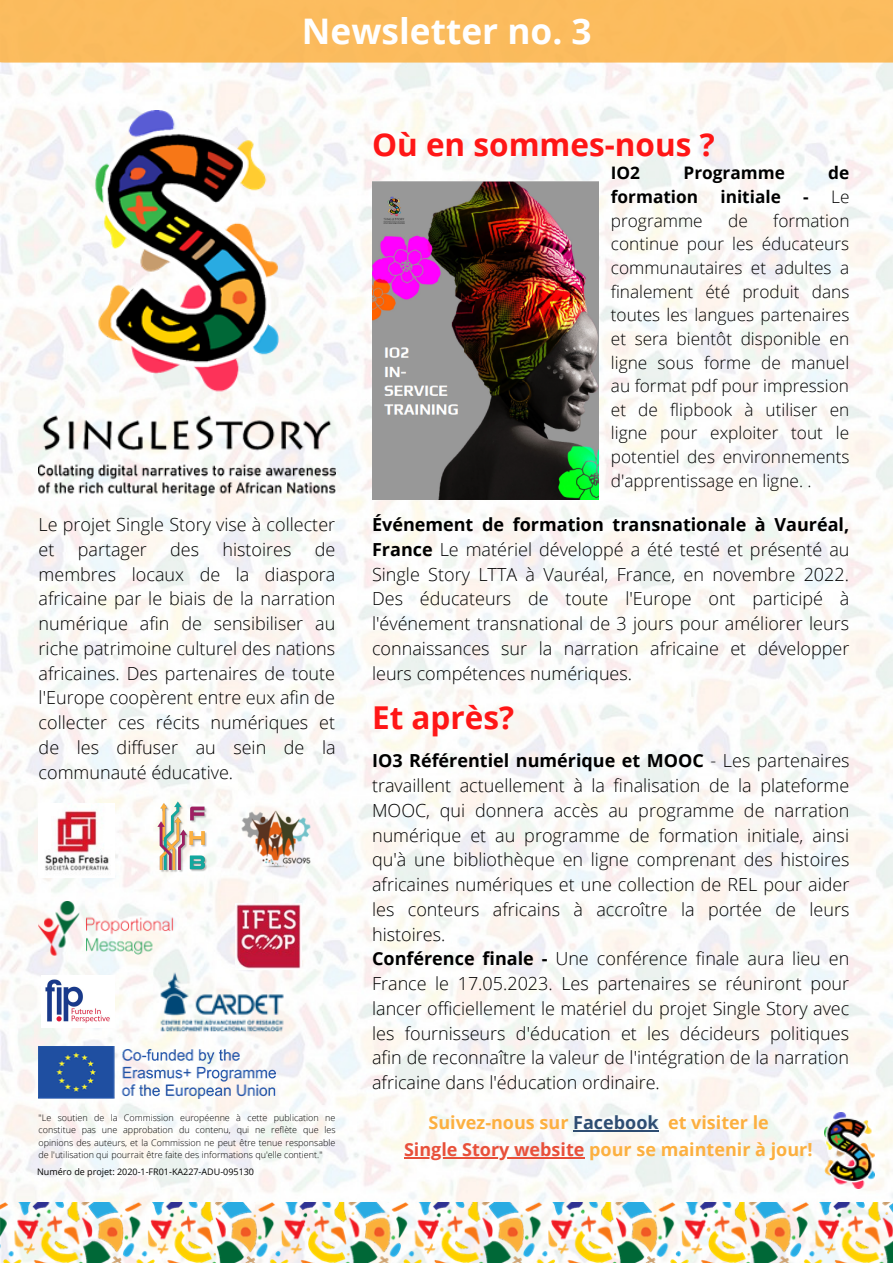
<style>
.page{position:relative;width:893px;height:1263px;background:#fff}
.page>*{position:absolute;margin:0;border:0;box-sizing:border-box;transform-origin:0 0}
.t1{font:700 35.25px "Open Sans";color:#fff}
.t2{font:700 31.5px "Open Sans";color:#ff1616}
.t3{font:300 18px/24.8px "Open Sans";color:#000;text-align:justify}
.t4{font:700 18px "Open Sans";color:#fcb040}
.t5{font:300 17.25px/23.6px "Open Sans";color:#000;text-align:justify}
.t6{font:700 17.25px "Open Sans";color:#000}
.t7{font:300 9px/12.4px "Open Sans";color:#000;text-align:justify}
.t8{font:9px "Open Sans";color:#000}
.s1{font-weight:700}
.s2{color:#2e4d72}
.s3{color:#e8503a}
</style>
<div class="page">
<img style="left:0;top:63px;width:893px;height:1139px">
<img style="left:39px;top:1046px;width:237px;height:52px">
<img style="left:824px;top:1112px;width:50px;height:76px">
<img style="left:39px;top:111px;width:297px;height:385px">
<img style="left:0;top:1202px;width:893px;height:61px">
<div style="left:0;top:0;width:893px;height:63px;background:#fcbc5e"></div>
<img style="left:39px;top:803px;width:76px;height:74px">
<img style="left:157px;top:969px;width:128px;height:65px">
<img style="left:39px;top:902px;width:139px;height:56px">
<img style="left:235px;top:903px;width:67px;height:66px">
<img style="left:157px;top:802px;width:52px;height:75px">
<img style="left:41px;top:976px;width:74px;height:51px">
<img style="left:241px;top:805px;width:69px;height:69px">
<img style="left:372px;top:181px;width:226px;height:319px">
<hr style="left:573px;top:1130px;width:86px;height:2px;background:#2e4d72">
<hr style="left:404px;top:1157px;width:110px;height:2px;background:#e8503a">
<svg style="left:514px;top:1157px;width:15px;height:2px"></svg>
<hr style="left:529px;top:1157px;width:55px;height:2px;background:#e8503a">
<p class="t1" style="left:302px;top:6px;width:291px">Newsletter no. 3</p>
<p class="t2" style="left:372px;top:122px;width:344px">Où en sommes-nous ?</p>
<p class="t3" style="left:39px;top:512px;width:298px">Le projet Single Story vise à collecter et</p>
<p class="t3" style="left:39px;top:536px;width:298px;text-indent:276px">de membres locaux de la diaspora africaine par le biais de la narration numérique afin de sensibiliser au riche patrimoine culturel des nations africaines. Des partenaires de toute l'Europe coopèrent entre eux afin de collecter ces récits numériques et de les diffuser au sein de la communauté éducative.</p>
<p class="t3" style="left:78px;top:536px;width:71px">partager</p>
<p class="t3" style="left:170px;top:536px;width:30px">des</p>
<p class="t3" style="left:222px;top:536px;width:70px">histoires</p>
<p class="t7" style="left:39px;top:1111px;width:298px">"Le soutien de la Commission européenne à cette publication ne constitue pas une approbation du contenu, qui ne reflète que les opinions des auteurs, et la Commission ne peut être tenue responsable de l'utilisation qui pourrait être faite des informations qu'elle contient."</p>
<p class="t8" style="left:37px;top:1165px;width:218px">Numéro de projet: 2020-1-FR01-KA227-ADU-095130</p>
<p class="t6" style="left:611px;top:161px;width:31px">IO2</p>
<p class="t6" style="left:683px;top:161px;width:103px">Programme</p>
<p class="t6" style="left:828px;top:161px;width:23px">de</p>
<p class="t6" style="left:611px;top:185px;width:89px">formation</p>
<p class="t6" style="left:720px;top:185px;width:62px">initiale</p>
<p class="t5" style="left:803px;top:185px;width:48px"><span class="s1">-</span> Le</p>
<p class="t5" style="left:611px;top:208px;width:93px">programme</p>
<p class="t5" style="left:728px;top:208px;width:21px">de</p>
<p class="t5" style="left:611px;top:208px;width:240px;text-indent:162px">formation continue pour les éducateurs communautaires et adultes a finalement été produit dans toutes les langues partenaires et sera bientôt disponible en ligne sous forme de manuel au format pdf pour impression et de flipbook à utiliser en ligne pour exploiter tout le potentiel des environnements d'apprentissage en ligne. .</p>
<p class="t3" style="left:372px;top:512px;width:479px"><span class="s1">Événement de formation transnationale à Vauréal, France</span> Le matériel développé a été testé et présenté au Single Story LTTA à Vauréal, France, en novembre 2022.<br>Des éducateurs de toute l'Europe ont participé à l'événement transnational de 3 jours pour améliorer leurs connaissances sur la narration africaine et développer leurs compétences numériques.</p>
<p class="t2" style="left:372px;top:695px;width:144px">Et après?</p>
<p class="t3" style="left:372px;top:748px;width:479px"><span class="s1">IO3 Référentiel numérique et MOOC</span> - Les partenaires travaillent actuellement à la finalisation de la plateforme MOOC, qui donnera accès au programme de narration numérique et au programme de formation initiale, ainsi qu'à une bibliothèque en ligne comprenant des histoires africaines numériques et une collection de REL pour aider les conteurs africains à accroître la portée de leurs histoires.</p>
<p class="t3" style="left:372px;top:946px;width:479px"><span class="s1">Conférence finale -</span> Une conférence finale aura lieu en France le 17.05.2023. Les partenaires se réuniront pour lancer officiellement le matériel du projet Single Story avec les fournisseurs d'éducation et les décideurs politiques afin de reconnaître la valeur de l'intégration de la narration africaine dans l'éducation ordinaire.</p>
<p class="t4" style="left:428px;top:1109px;width:342px">Suivez-nous sur <span class="s2">Facebook</span> et visiter le</p>
<p class="t4" style="left:404px;top:1137px;width:410px"><span class="s3">Single Story website</span> pour se maintenir à jour!</p>
</div>
